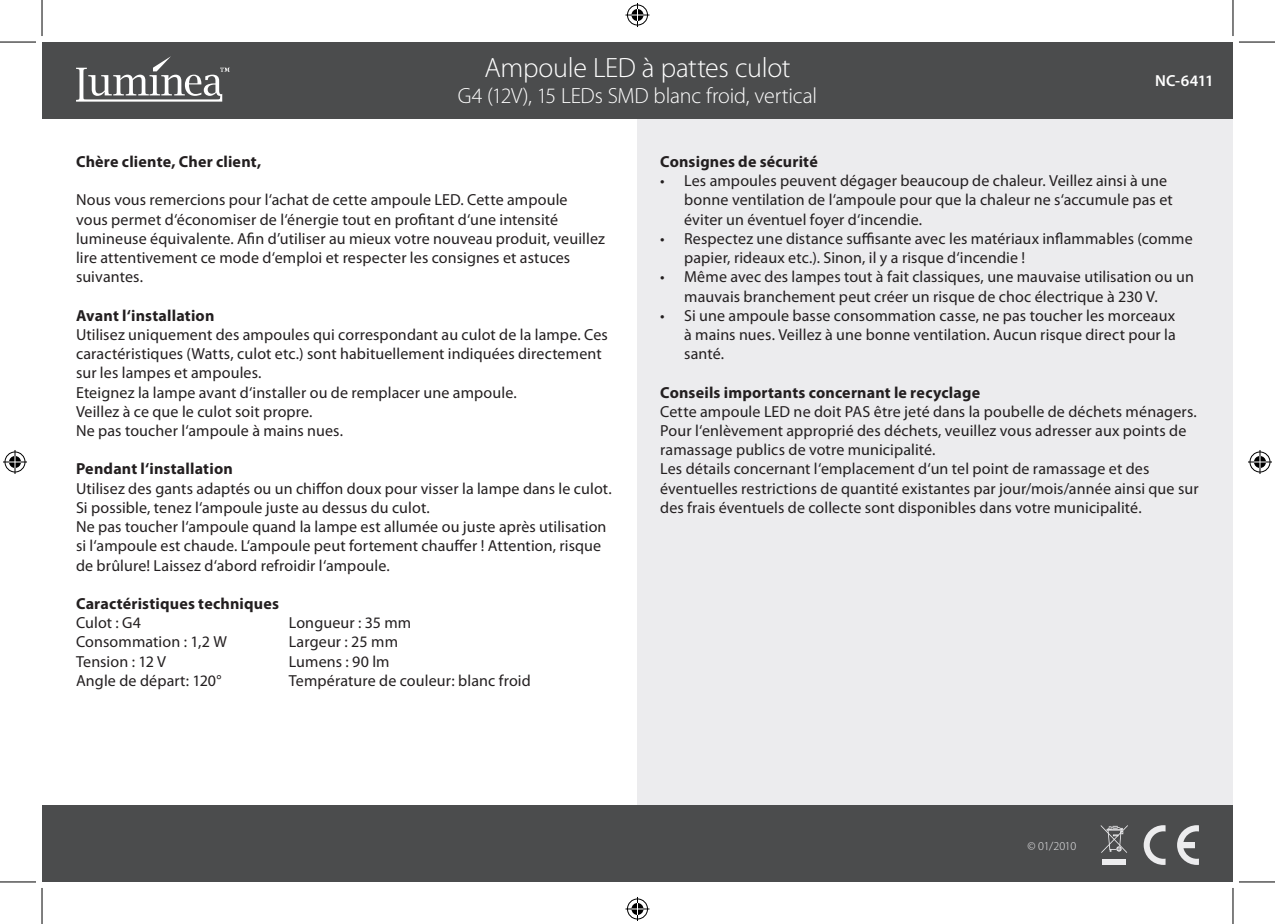
<style>
.page{position:relative;width:1275px;height:924px;background:#fff}
.page>*{position:absolute;margin:0;border:0;box-sizing:border-box;transform-origin:0 0}
.t1{font:300 28px "Myriad Pro";letter-spacing:-.015em;color:#fff}
.t2{font:300 22px "Myriad Pro";letter-spacing:-.01em;color:#fff}
.Fließtext_Ebene_1{font:16px/19.2px "Myriad Pro";letter-spacing:.01em;color:#231f20}
.Aufzählung_Ebene_1{font:16px/19.2px "Myriad Pro";letter-spacing:.01em;color:#231f20}
.Überschrift_Ebene_1{font:700 16px "Myriad Pro";letter-spacing:.01em;color:#231f20}
.t3{font:600 16px "Myriad Pro";letter-spacing:-.015em;color:#fff}
.t4{font:300 12px "Myriad Pro";letter-spacing:-.03em;color:#ececee}
</style>
<div class="page">
<div style="left:637px;top:42px;width:596px;height:839px;background:#ececee"></div>
<div style="left:42px;top:42px;width:1191px;height:76px;background:#4b4c4d"></div>
<div style="left:42px;top:805px;width:1191px;height:76px;background:#4b4c4d"></div>
<svg style="left:1143px;top:825px;width:22px;height:39px"></svg>
<svg style="left:1177px;top:825px;width:22px;height:39px"></svg>
<svg style="left:1100px;top:825px;width:28px;height:27px"></svg>
<div style="left:1102px;top:858px;width:24px;height:6px;background:#ececee"></div>
<svg style="left:76px;top:56px;width:154px;height:46px"></svg>
<hr style="left:0;top:42px;width:36px;height:1px;background:#000">
<hr style="left:1239px;top:42px;width:36px;height:1px;background:#000">
<hr style="left:0;top:881px;width:36px;height:1px;background:#000">
<hr style="left:1239px;top:881px;width:36px;height:1px;background:#000">
<hr style="left:42px;top:0;width:1px;height:36px;background:#000">
<hr style="left:42px;top:887px;width:1px;height:36px;background:#000">
<hr style="left:1232px;top:0;width:1px;height:36px;background:#000">
<hr style="left:1232px;top:887px;width:1px;height:36px;background:#000">
<svg style="left:625px;top:3px;width:24px;height:24px"></svg>
<svg style="left:625px;top:897px;width:24px;height:23px"></svg>
<svg style="left:3px;top:450px;width:24px;height:24px"></svg>
<svg style="left:1248px;top:450px;width:24px;height:24px"></svg>
<p class="t1" style="left:484px;top:52px;width:307px">Ampoule LED à pattes culot</p>
<p class="t2" style="left:458px;top:83px;width:361px">G4 (12V), 15 LEDs SMD blanc froid, vertical</p>
<p class="t3" style="left:1155px;top:70px;width:60px">NC-6411</p>
<p class="Überschrift_Ebene_1" style="left:76px;top:151px;width:187px">Chère cliente, Cher client,</p>
<p class="Fließtext_Ebene_1" style="left:76px;top:190px;width:530px">Nous vous remercions pour l‘achat de cette ampoule LED. Cette ampoule<br>vous permet d‘économiser de l‘énergie tout en profitant d‘une intensité lumineuse équivalente. Afin d’utiliser au mieux votre nouveau produit, veuillez lire attentivement ce mode d‘emploi et respecter les consignes et astuces suivantes.</p>
<p class="Überschrift_Ebene_1" style="left:76px;top:305px;width:140px">Avant l‘installation</p>
<p class="Fließtext_Ebene_1" style="left:76px;top:324px;width:533px">Utilisez uniquement des ampoules qui correspondant au culot de la lampe. Ces caractéristiques (Watts, culot etc.) sont habituellement indiquées directement sur les lampes et ampoules.</p>
<p class="Fließtext_Ebene_1" style="left:76px;top:382px;width:442px">Eteignez la lampe avant d‘installer ou de remplacer une ampoule.</p>
<p class="Fließtext_Ebene_1" style="left:76px;top:401px;width:238px">Veillez à ce que le culot soit propre.</p>
<p class="Fließtext_Ebene_1" style="left:76px;top:420px;width:269px">Ne pas toucher l‘ampoule à mains nues.</p>
<p class="Überschrift_Ebene_1" style="left:76px;top:458px;width:158px">Pendant l‘installation</p>
<p class="Fließtext_Ebene_1" style="left:76px;top:478px;width:537px">Utilisez des gants adaptés ou un chiffon doux pour visser la lampe dans le culot.<br>Si possible, tenez l‘ampoule juste au dessus du culot.</p>
<p class="Fließtext_Ebene_1" style="left:76px;top:516px;width:532px">Ne pas toucher l‘ampoule quand la lampe est allumée ou juste après utilisation si l‘ampoule est chaude. L‘ampoule peut fortement chauffer ! Attention, risque de brûlure! Laissez d‘abord refroidir l‘ampoule.</p>
<p class="Überschrift_Ebene_1" style="left:76px;top:593px;width:204px">Caractéristiques techniques</p>
<p class="Fließtext_Ebene_1" style="left:76px;top:612px;width:67px">Culot : G4</p>
<p class="Fließtext_Ebene_1" style="left:76px;top:632px;width:152px">Consommation : 1,2 W</p>
<p class="Fließtext_Ebene_1" style="left:76px;top:651px;width:92px">Tension : 12 V</p>
<p class="Fließtext_Ebene_1" style="left:76px;top:670px;width:147px">Angle de départ: 120°</p>
<p class="Fließtext_Ebene_1" style="left:289px;top:612px;width:124px">Longueur : 35 mm</p>
<p class="Fließtext_Ebene_1" style="left:289px;top:632px;width:111px">Largeur : 25 mm</p>
<p class="Fließtext_Ebene_1" style="left:289px;top:651px;width:102px">Lumens : 90 lm</p>
<p class="Fließtext_Ebene_1" style="left:289px;top:670px;width:244px">Température de couleur: blanc froid</p>
<p class="Überschrift_Ebene_1" style="left:660px;top:151px;width:159px">Consignes de sécurité</p>
<p class="Aufzählung_Ebene_1" style="left:684px;top:171px;width:490px;text-indent:-24px">• Les ampoules peuvent dégager beaucoup de chaleur. Veillez ainsi à une bonne ventilation de l‘ampoule pour que la chaleur ne s‘accumule pas et éviter un éventuel foyer d‘incendie.</p>
<p class="Aufzählung_Ebene_1" style="left:684px;top:228px;width:510px;text-indent:-24px">• Respectez une distance suffisante avec les matériaux inflammables (comme papier, rideaux etc.). Sinon, il y a risque d‘incendie !</p>
<p class="Aufzählung_Ebene_1" style="left:684px;top:267px;width:511px;text-indent:-24px">• Même avec des lampes tout à fait classiques, une mauvaise utilisation ou un mauvais branchement peut créer un risque de choc électrique à 230 V.</p>
<p class="Aufzählung_Ebene_1" style="left:684px;top:305px;width:493px;text-align:justify;text-indent:-24px">• Si une ampoule basse consommation casse, ne pas toucher les morceaux à mains nues. Veillez à une bonne ventilation. Aucun risque direct pour la santé.</p>
<p class="Überschrift_Ebene_1" style="left:660px;top:381px;width:321px">Conseils importants concernant le recyclage</p>
<p class="Fließtext_Ebene_1" style="left:660px;top:401px;width:538px">Cette ampoule LED ne doit PAS être jeté dans la poubelle de déchets ménagers.<br>Pour l‘enlèvement approprié des déchets, veuillez vous adresser aux points de ramassage publics de votre municipalité.</p>
<p class="Fließtext_Ebene_1" style="left:660px;top:459px;width:540px">Les détails concernant l‘emplacement d‘un tel point de ramassage et des éventuelles restrictions de quantité existantes par jour/mois/année ainsi que sur des frais éventuels de collecte sont disponibles dans votre municipalité.</p>
<p class="t4" style="left:1027px;top:838px;width:50px">© 01/2010</p>
</div>
